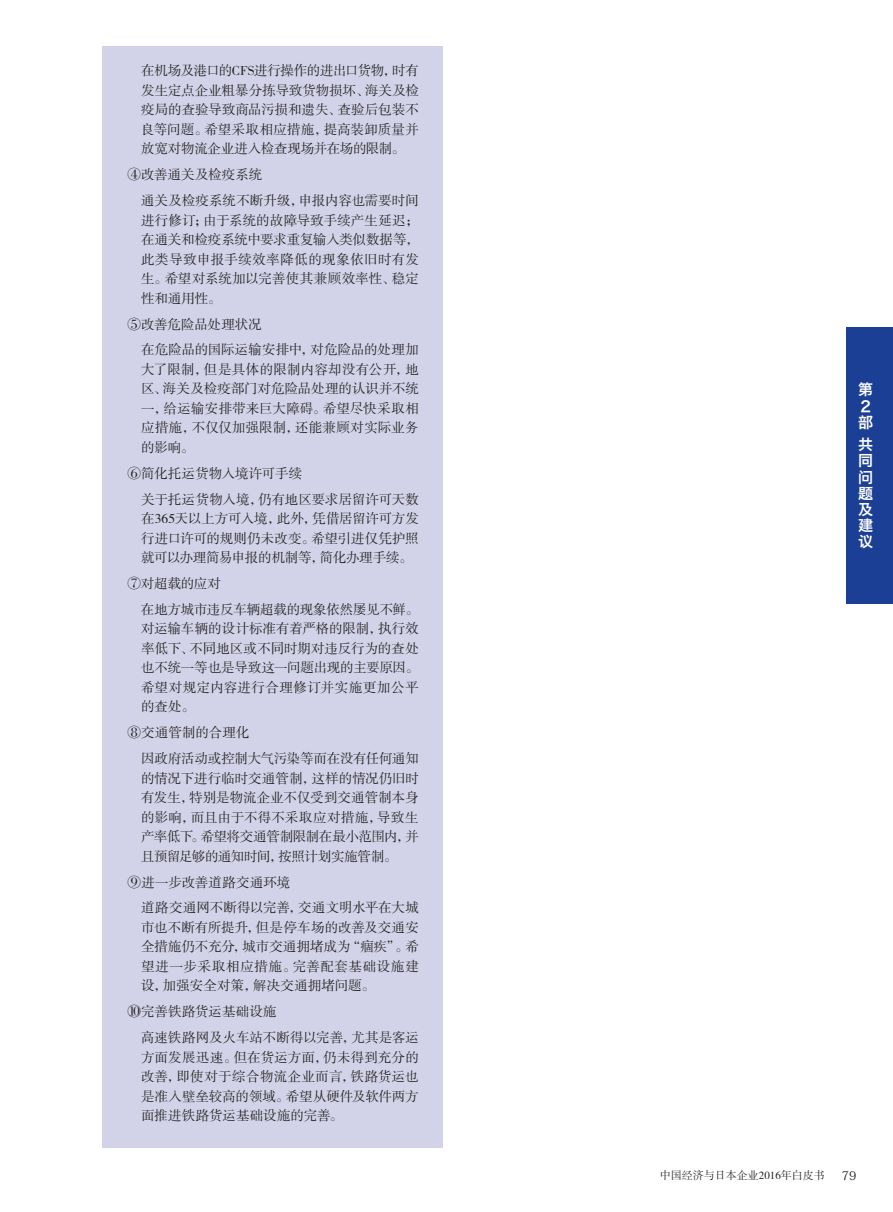
<style>
.page{position:relative;width:893px;height:1212px;background:#fff}
.page>*{position:absolute;margin:0;border:0;box-sizing:border-box;transform-origin:0 0}
.t1{font:15px/16.2px "Hiragino Sans GB W6";color:#fff}
.t2{font:13.5px/19.5px "FZSSK GBK1 0";color:#231f20;text-align:justify}
.t3{font:13.5px/26px "FZSSK GBK1 0";letter-spacing:-.02em;color:#231f20}
.t4{font:12px "Koz Min Pr 6 N";color:#231f20}
.t5{font:10.95px "FZSSK GBK1 0";color:#231f20}
</style>
<div class="page">
<div style="left:102px;top:47px;width:340px;height:1101px;background:#d2d3e8"></div>
<div style="left:846px;top:327px;width:47px;height:277px;background:#1b3f94"></div>
<p class="t2" style="left:141px;top:62px;width:279px;text-indent:-14px">　在机场及港口的CFS进行操作的进出口货物，时有发生定点企业粗暴分拣导致货物损坏、海关及检疫局的查验导致商品污损和遗失、查验后包装不良等问题。希望采取相应措施，提高装卸质量并放宽对物流企业进入检查现场并在场的限制。</p>
<p class="t2" style="left:128px;top:162px;width:293px;line-height:26px">④改善通关及检疫系统<br>　通关及检疫系统不断升级，申报内容也需要时间</p>
<p class="t2" style="left:141px;top:211px;width:279px">进行修订；由于系统的故障导致手续产生延迟；在通关和检疫系统中要求重复输入类似数据等，此类导致申报手续效率降低的现象依旧时有发生。希望对系统加以完善使其兼顾效率性、稳定性和通用性。</p>
<p class="t2" style="left:128px;top:312px;width:293px;line-height:26px">⑤改善危险品处理状况<br>　在危险品的国际运输安排中，对危险品的处理加</p>
<p class="t2" style="left:141px;top:360px;width:279px">大了限制，但是具体的限制内容却没有公开，地区、海关及检疫部门对危险品处理的认识并不统一，给运输安排带来巨大障碍。希望尽快采取相应措施，不仅仅加强限制，还能兼顾对实际业务的影响。</p>
<p class="t2" style="left:128px;top:461px;width:293px;line-height:26px">⑥简化托运货物入境许可手续<br>　关于托运货物入境，仍有地区要求居留许可天数</p>
<p class="t2" style="left:141px;top:509px;width:279px">在365天以上方可入境，此外，凭借居留许可方发行进口许可的规则仍未改变。希望引进仅凭护照就可以办理简易申报的机制等，简化办理手续。</p>
<p class="t2" style="left:128px;top:571px;width:293px;line-height:26px">⑦对超载的应对<br>　在地方城市违反车辆超载的现象依然屡见不鲜。</p>
<p class="t2" style="left:141px;top:620px;width:279px">对运输车辆的设计标准有着严格的限制，执行效率低下、不同地区或不同时期对违反行为的查处也不统一等也是导致这一问题出现的主要原因。希望对规定内容进行合理修订并实施更加公平的查处。</p>
<p class="t3" style="left:128px;top:720px;width:293px">⑧交通管制的合理化<br>　因政府活动或控制大气污染等而在没有任何通知</p>
<p class="t2" style="left:141px;top:769px;width:279px">的情况下进行临时交通管制，这样的情况仍旧时有发生，特别是物流企业不仅受到交通管制本身的影响，而且由于不得不采取应对措施，导致生产率低下。希望将交通管制限制在最小范围内，并且预留足够的通知时间，按照计划实施管制。</p>
<p class="t2" style="left:128px;top:870px;width:293px;line-height:26px">⑨进一步改善道路交通环境<br>　道路交通网不断得以完善，交通文明水平在大城</p>
<p class="t2" style="left:141px;top:918px;width:279px">市也不断有所提升，但是停车场的改善及交通安全措施仍不充分，城市交通拥堵成为“痼疾”。希望进一步采取相应措施。完善配套基础设施建设，加强安全对策，解决交通拥堵问题。</p>
<p class="t2" style="left:128px;top:999px;width:293px;line-height:26px">⑩完善铁路货运基础设施<br>　高速铁路网及火车站不断得以完善，尤其是客运</p>
<p class="t2" style="left:141px;top:1048px;width:279px">方面发展迅速。但在货运方面，仍未得到充分的改善，即使对于综合物流企业而言，铁路货运也是准入壁垒较高的领域。希望从硬件及软件两方面推进铁路货运基础设施的完善。</p>
<p class="t1" style="left:858px;top:381px;width:16px">第<br>２部</p>
<p class="t1" style="left:858px;top:436px;width:16px;text-align:justify">共同问题及建议</p>
<p class="t5" style="left:660px;top:1170px;width:167px">中国经济与日本企业2016年白皮书</p>
<p class="t4" style="left:842px;top:1169px;width:16px">79</p>
</div>
